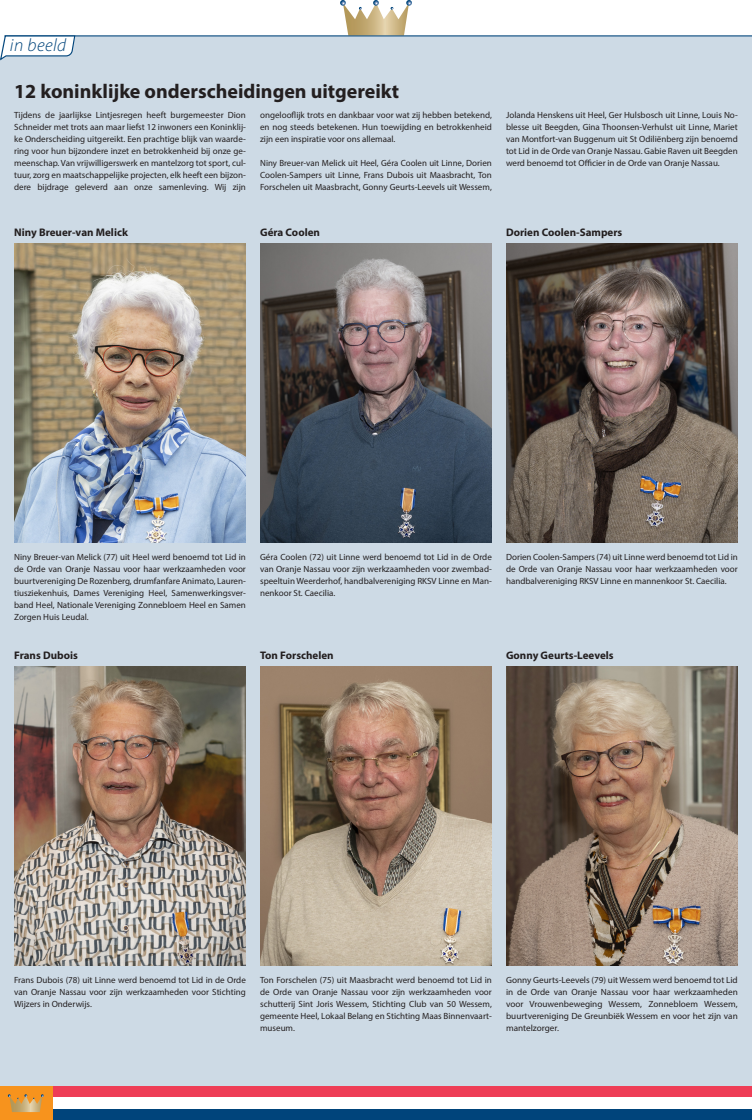
<style>
.page{position:relative;width:752px;height:1120px;background:#fff}
.page>*{position:absolute;margin:0;border:0;box-sizing:border-box;transform-origin:0 0}
._02_kopje_bold{font:700 20px "Myriad Pro";color:#231f20}
.t1{font:italic 300 18px "Myriad Pro";letter-spacing:.025em;color:#00447b}
.t2{font:700 11px "Myriad Pro";color:#231f20}
.t3{font:9px/12px "Myriad Pro";color:#231f20;text-align:justify}
</style>
<div class="page">
<div style="left:0;top:35px;width:751px;height:1051px;background:#cddae5"></div>
<svg style="left:340px;top:0;width:71px;height:35px"></svg>
<div style="left:0;top:1086px;width:751px;height:11px;background:#ee3d56"></div>
<div style="left:0;top:1109px;width:751px;height:11px;background:#00447b"></div>
<div style="left:0;top:1086px;width:53px;height:34px;background:#f7931d"></div>
<svg style="left:8px;top:1094px;width:36px;height:18px"></svg>
<hr style="left:5px;top:35px;width:746px;height:1px;background:#00447b">
<svg style="left:0;top:35px;width:76px;height:26px"></svg>
<img style="left:14px;top:244px;width:232px;height:299px">
<img style="left:260px;top:244px;width:231px;height:299px">
<img style="left:506px;top:244px;width:231px;height:299px">
<img style="left:14px;top:667px;width:232px;height:298px">
<img style="left:260px;top:667px;width:231px;height:298px">
<img style="left:506px;top:667px;width:231px;height:298px">
<p class="t1" style="left:10px;top:34px;width:58px">in beeld</p>
<p class="_02_kopje_bold" style="left:14px;top:78px;width:386px">12 koninklijke onderscheidingen uitgereikt</p>
<p class="t3" style="left:14px;top:109px;width:233px">Tijdens de jaarlijkse Lintjesregen heeft burgemeester Dion Schneider met trots aan maar liefst 12 inwoners een Koninklij&shy;ke Onderscheiding uitgereikt. Een prachtige blijk van waarde&shy;ring voor hun bijzondere inzet en betrokkenheid bij onze ge&shy;meenschap. Van vrijwilligerswerk en mantelzorg tot sport, cul&shy;tuur, zorg en maatschappelijke projecten, elk heeft een bijzon&shy;dere bijdrage geleverd aan onze samenleving. Wij zijn</p>
<p class="t3" style="left:260px;top:109px;width:233px">ongelooflijk trots en dankbaar voor wat zij hebben betekend, en nog steeds betekenen. Hun toewijding en betrokkenheid zijn een inspiratie voor ons allemaal.</p>
<p class="t3" style="left:260px;top:157px;width:233px">Niny Breuer-van Melick uit Heel, Géra Coolen uit Linne, Dorien Coolen-Sampers uit Linne, Frans Dubois uit Maasbracht, Ton Forschelen uit Maasbracht, Gonny Geurts-Leevels uit Wessem,</p>
<p class="t2" style="left:14px;top:225px;width:115px">Niny Breuer-van Melick</p>
<p class="t2" style="left:260px;top:225px;width:61px">Géra Coolen</p>
<p class="t3" style="left:506px;top:109px;width:233px">Jolanda Henskens uit Heel, Ger Hulsbosch uit Linne, Louis No&shy;blesse uit Beegden, Gina Thoonsen-Verhulst uit Linne, Mariet van Montfort-van Buggenum uit St Odiliënberg zijn benoemd tot Lid in de Orde van Oranje Nassau. Gabie Raven uit Beegden werd benoemd tot Officier in de Orde van Oranje Nassau.</p>
<p class="t2" style="left:505px;top:225px;width:118px">Dorien Coolen-Sampers</p>
<p class="t3" style="left:14px;top:550px;width:233px">Niny Breuer-van Melick (77) uit Heel werd benoemd tot Lid in de Orde van Oranje Nassau voor haar werkzaamheden voor buurtvereniging De Rozenberg, drumfanfare Animato, Lauren&shy;tiusziekenhuis, Dames Vereniging Heel, Samenwerkingsver&shy;band Heel, Nationale Vereniging Zonnebloem Heel en Samen Zorgen Huis Leudal.</p>
<p class="t2" style="left:14px;top:647px;width:65px">Frans Dubois</p>
<p class="t3" style="left:260px;top:550px;width:233px">Géra Coolen (72) uit Linne werd benoemd tot Lid in de Orde van Oranje Nassau voor zijn werkzaamheden voor zwembad&shy;speeltuin Weerderhof, handbalvereniging RKSV Linne en Man&shy;nenkoor St. Caecilia.</p>
<p class="t2" style="left:260px;top:647px;width:75px">Ton Forschelen</p>
<p class="t3" style="left:505px;top:550px;width:233px">Dorien Coolen-Sampers (74) uit Linne werd benoemd tot Lid in de Orde van Oranje Nassau voor haar werkzaamheden voor handbalvereniging RKSV Linne en mannenkoor St. Caecilia.</p>
<p class="t2" style="left:505px;top:647px;width:109px">Gonny Geurts-Leevels</p>
<p class="t3" style="left:14px;top:973px;width:233px">Frans Dubois (78) uit Linne werd benoemd tot Lid in de Orde van Oranje Nassau voor zijn werkzaamheden voor Stichting Wijzers in Onderwijs.</p>
<p class="t3" style="left:260px;top:973px;width:233px">Ton Forschelen (75) uit Maasbracht werd benoemd tot Lid in de Orde van Oranje Nassau voor zijn werkzaamheden voor schutterij Sint Joris Wessem, Stichting Club van 50 Wessem, gemeente Heel, Lokaal Belang en Stichting Maas Binnenvaart&shy;museum.</p>
<p class="t3" style="left:505px;top:973px;width:233px">Gonny Geurts-Leevels (79) uit Wessem werd benoemd tot Lid in de Orde van Oranje Nassau voor haar werkzaamheden voor Vrouwenbeweging Wessem, Zonnebloem Wessem, buurtvereniging De Greunbiëk Wessem en voor het zijn van mantelzorger.</p>
</div>
